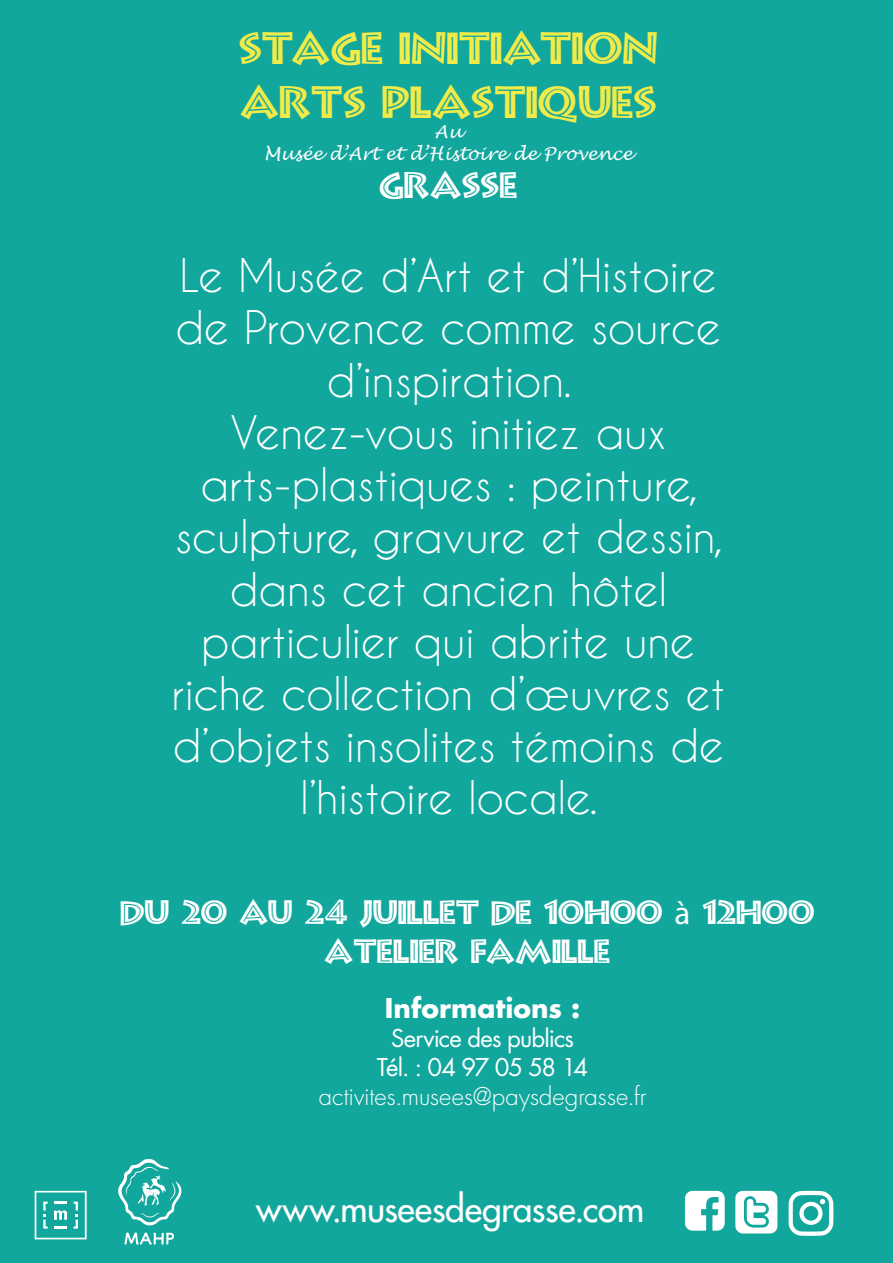
<style>
.page{position:relative;width:893px;height:1263px;background:#12a79d}
.page>*{position:absolute;margin:0;border:0;box-sizing:border-box;transform-origin:0 0}
.t1{font:44.4px/53.4px "Greek Diner Inline TT";color:#f0eb49}
.t2{font:43.5px/52.2px "Caviar Dreams";color:#fff;text-align:center}
.t3{font:36.15px "Greek Diner Inline TT";color:#fff}
.t4{font:500 35.4px "Futura Std";letter-spacing:-.01em;color:#fff}
.t5{font:33px/39.6px "Greek Diner Inline TT";color:#fff;text-align:center}
.t6{font:700 26.55px "Futura Std";letter-spacing:.005em;color:#fff}
.t7{font:23.85px/29.1px "Futura Std";letter-spacing:-.035em;color:#fff;text-align:center}
.t8{font:300 23.85px "Futura Std";letter-spacing:.005em;color:#fff}
.t9{font:italic 17.85px/21.3px "Lucida Handwriting";color:#fff;text-align:center}
.s1{font-family:"Myriad Pro"}
</style>
<div class="page">
<svg style="left:124px;top:1232px;width:50px;height:12px"></svg>
<svg style="left:118px;top:1159px;width:63px;height:67px;background:#42b8b0"></svg>
<svg style="left:35px;top:1191px;width:52px;height:48px"></svg>
<svg style="left:735px;top:1191px;width:42px;height:42px"></svg>
<svg style="left:789px;top:1191px;width:44px;height:45px"></svg>
<svg style="left:685px;top:1191px;width:40px;height:39px"></svg>
<p class="t1" style="left:239px;top:22px;width:420px">STAGE INITIATION<br>ARTS PLASTIQUES</p>
<p class="t9" style="left:264px;top:122px;width:370px">Au<br>Musée d’Art et d’Histoire de Provence</p>
<p class="t3" style="left:379px;top:163px;width:140px">GRASSE</p>
<p class="t2" style="left:172px;top:249px;width:555px">Le Musée d’Art et d’Histoire de Provence comme source d’inspiration.<br>Venez-vous initiez aux arts-plastiques : peinture, sculpture, gravure et dessin, dans cet ancien hôtel particulier qui abrite une riche collection d’œuvres et d’objets insolites témoins de l’histoire locale.</p>
<p class="t5" style="left:120px;top:892px;width:696px">DU 20 AU 24 JUILLET DE 10H00 <span class="s1">à</span> 12H00<br>ATELIER FAMILLE</p>
<p class="t6" style="left:385px;top:990px;width:197px">Informations :</p>
<p class="t7" style="left:377px;top:1024px;width:213px">Service des publics<br>Tél. : 04 97 05 58 14</p>
<p class="t8" style="left:319px;top:1082px;width:329px">activites.musees@paysdegrasse.fr</p>
<p class="t4" style="left:256px;top:1187px;width:390px">www.museesdegrasse.com</p>
</div>
